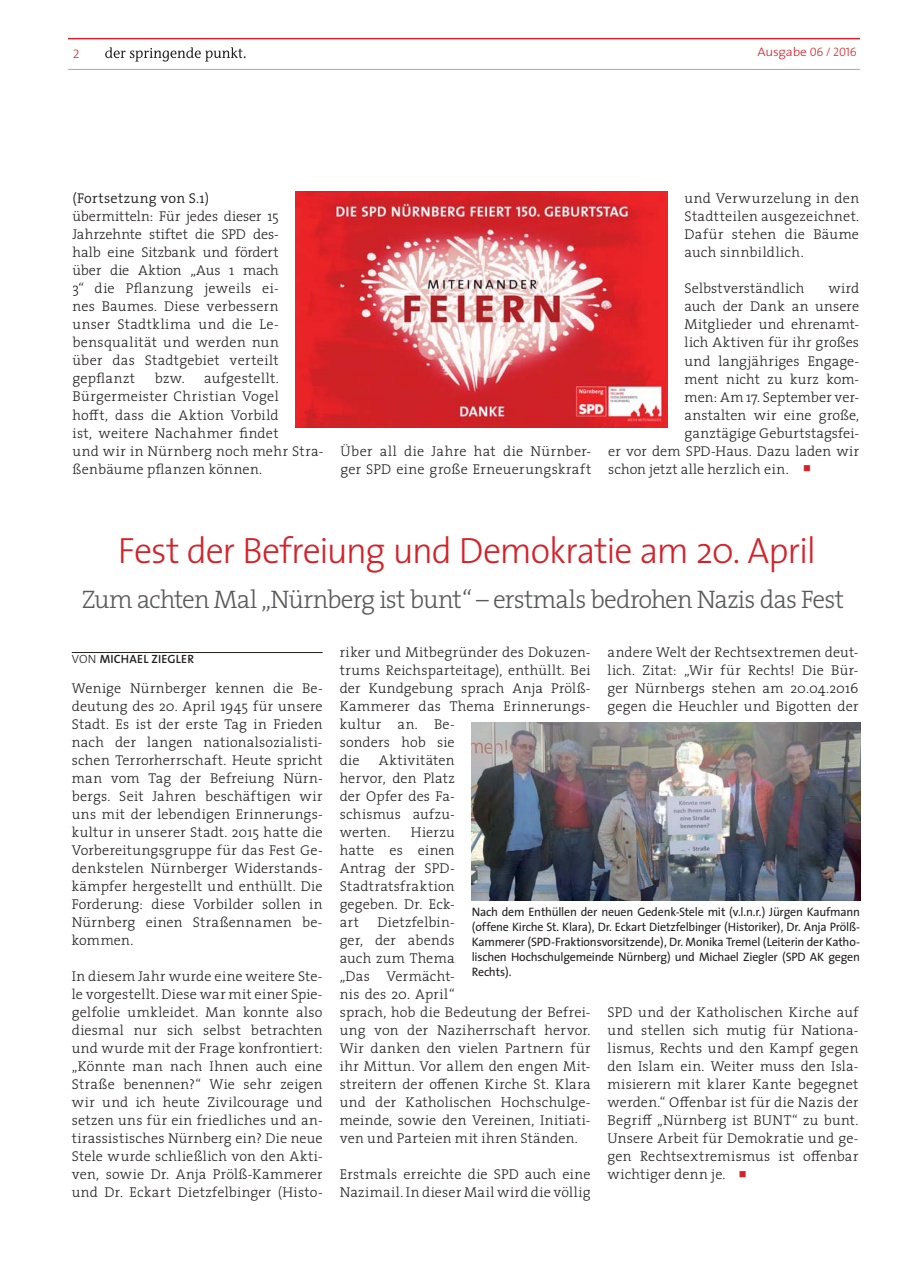
<style>
.page{position:relative;width:910px;height:1280px;background:#fff}
.page>*{position:absolute;margin:0;border:0;box-sizing:border-box;transform-origin:0 0}
.t1{font:300 36.75px "The Sans";letter-spacing:-.03em;color:#d2232a}
.t2{font:300 25.5px "The Serif";letter-spacing:-.03em;color:#58595b}
.t3{font:300 14.25px/18px "The Serif";letter-spacing:.015em;color:#231f20;text-align:justify}
.t4{font:300 14.25px "The Serif";letter-spacing:.02em;color:#231f20}
.t5{font:300 12.45px "The Sans";letter-spacing:-.02em;color:#d72229;scale:1.09 1}
.t6{font:12.45px "The Sans Light Caps";color:#d72229;scale:1.09 1}
.t7{font:12.3px/15px "The Sans";letter-spacing:-.02em;color:#231f20;text-align:justify}
.t8{font:12px "The Sans Semi Bold Caps";letter-spacing:.02em;color:#231f20}
.s1{font-family:"The Sans Light Caps";font-weight:400;font-size:12.3px}
.s2{font-family:"The Sans Light Caps"}
</style>
<div class="page">
<hr style="left:68px;top:69px;width:792px;height:1px;background:#a5a7a9">
<svg style="left:105px;top:47px;width:141px;height:15px"></svg>
<hr style="left:68px;top:38px;width:792px;height:1px;background:#d72229">
<hr style="left:72px;top:652px;width:251px;height:1px;background:#231f20">
<img style="left:472px;top:723px;width:388px;height:177px">
<img style="left:296px;top:192px;width:372px;height:236px">
<p class="t6" style="left:73px;top:49px;width:8px">2</p>
<p class="t5" style="left:757px;top:47px;width:93px">Ausgabe <span class="s1">06 / 2016</span></p>
<p class="t4" style="left:72px;top:193px;width:138px">(Fortsetzung von S.1)</p>
<p class="t3" style="left:72px;top:209px;width:208px">übermitteln: Für jedes dieser 15<br>Jahrzehnte stiftet die SPD des&shy;halb eine Sitzbank und fördert über die Aktion „Aus 1 mach 3“ die Pflanzung jeweils ei&shy;nes Baumes. Diese verbessern unser Stadtklima und die Le&shy;bensqualität und werden nun über das Stadtgebiet verteilt gepflanzt</p>
<p class="t3" style="left:72px;top:371px;width:252px;text-align:left;text-indent:132px">aufgestellt.<br>Bürgermeister Christian Vogel<br>hofft, dass die Aktion Vorbild<br>ist, weitere Nachahmer findet<br>und wir in Nürnberg noch mehr Stra&shy;ßenbäume pflanzen können.</p>
<p class="t3" style="left:155px;top:371px;width:32px">bzw.</p>
<p class="t3" style="left:340px;top:443px;width:252px">Über all die Jahre hat die Nürnber&shy;ger SPD eine große Erneuerungskraft</p>
<p class="t3" style="left:685px;top:191px;width:176px">und Verwurzelung in den Stadtteilen ausgezeichnet.<br>Dafür stehen die Bäume auch sinnbildlich.</p>
<p class="t3" style="left:685px;top:281px;width:121px">Selbstverständlich</p>
<p class="t3" style="left:828px;top:281px;width:32px">wird</p>
<p class="t3" style="left:685px;top:299px;width:176px">auch der Dank an unsere</p>
<p class="t3" style="left:685px;top:317px;width:176px">Mitglieder und ehrenamt-</p>
<p class="t3" style="left:685px;top:335px;width:176px">lich Aktiven für ihr großes</p>
<p class="t3" style="left:685px;top:353px;width:176px">und langjähriges Engage-</p>
<p class="t3" style="left:685px;top:371px;width:176px">ment nicht zu kurz kom-</p>
<p class="t3" style="left:685px;top:389px;width:176px">men: Am 17. September ver-</p>
<p class="t3" style="left:685px;top:407px;width:176px">anstalten wir eine große,</p>
<p class="t3" style="left:685px;top:425px;width:176px">ganztägige Geburtstagsfei-</p>
<p class="t3" style="left:608px;top:443px;width:252px">er vor dem SPD-Haus. Dazu laden wir</p>
<p class="t3" style="left:608px;top:461px;width:182px">schon jetzt alle herzlich ein.</p>
<h1 class="t1" style="left:118px;top:536px;width:699px">Fest der Befreiung und Demokratie am 20. April</h1>
<h2 class="t2" style="left:82px;top:588px;width:764px">Zum achten Mal „Nürnberg ist bunt“ – erstmals bedrohen Nazis das Fest</h2>
<p class="t8" style="left:72px;top:655px;width:124px"><span class="s2">VON</span> MICHAEL ZIEGLER</p>
<p class="t3" style="left:72px;top:680px;width:252px">Wenige Nürnberger kennen die Be&shy;deutung des 20. April 1945 für unsere Stadt. Es ist der erste Tag in Frieden nach der langen nationalsozialisti&shy;schen Terrorherrschaft. Heute spricht man vom Tag der Befreiung Nürn&shy;bergs. Seit Jahren beschäftigen wir uns mit der lebendigen Erinnerungs&shy;kultur in unserer Stadt. 2015 hatte die Vorbereitungsgruppe für das Fest Ge&shy;denkstelen Nürnberger Widerstands&shy;kämpfer hergestellt und enthüllt. Die Forderung: diese Vorbilder sollen in Nürnberg einen Straßennamen be&shy;kommen.</p>
<p class="t3" style="left:72px;top:968px;width:252px">In diesem Jahr wurde eine weitere Ste&shy;le vorgestellt. Diese war mit einer Spie&shy;gelfolie umkleidet. Man konnte also diesmal nur sich selbst betrachten und wurde mit der Frage konfrontiert: „Könnte man nach Ihnen auch eine Straße benennen?“ Wie sehr zeigen wir und ich heute Zivilcourage und setzen uns für ein friedliches und an&shy;tirassistisches Nürnberg ein? Die neue Stele wurde schließlich von den Akti&shy;ven, sowie Dr. Anja Prölß-Kammerer und Dr. Eckart Dietzfelbinger (Histo-</p>
<p class="t3" style="left:340px;top:644px;width:252px;text-align:left">riker und Mitbegründer des Dokuzen&shy;trums Reichsparteitage), enthüllt. Bei der Kundgebung sprach Anja Prölß-<br>Kammerer das Thema Erinnerungs&shy;kultur an. Be-<br>sonders hob sie<br>die</p>
<p class="t3" style="left:608px;top:644px;width:252px">andere Welt der Rechtsextremen deut&shy;lich. Zitat: „Wir für Rechts! Die Bür&shy;ger Nürnbergs stehen am 20.04.2016 gegen die Heuchler und Bigotten der</p>
<p class="t3" style="left:340px;top:752px;width:117px;text-indent:39px">Aktivitäten hervor, den Platz der Opfer des Fa&shy;schismus aufzu&shy;werten.</p>
<p class="t3" style="left:340px;top:824px;width:117px;text-indent:71px">Hierzu hatte es einen Antrag der SPD-Stadtratsfraktion gegeben. Dr. Eck&shy;art</p>
<p class="t7" style="left:472px;top:905px;width:390px">Nach dem Enthüllen der neuen Gedenk-Stele mit (v.l.n.r.) Jürgen Kaufmann (offene Kirche St. Klara), Dr. Eckart Dietzfelbinger (Historiker), Dr. Anja Prölß-Kammerer (SPD-Fraktionsvorsitzende), Dr. Monika Tremel (Leiterin der Katho&shy;lischen Hochschulgemeinde Nürnberg) und Michael Ziegler (SPD AK gegen Rechts).</p>
<p class="t3" style="left:340px;top:914px;width:252px;text-align:left;text-indent:38px">Dietzfelbin-<br>ger, der abends<br>auch zum Thema<br>„Das Vermächt-<br>nis des 20. April“<br>sprach, hob die Bedeutung der Befrei&shy;ung von der Naziherrschaft hervor.<br>Wir danken den vielen Partnern für ihr Mittun. Vor allem den engen Mit&shy;streitern der offenen Kirche St. Klara und der Katholischen Hochschulge&shy;meinde, sowie den Vereinen, Initiati&shy;ven und Parteien mit ihren Ständen.</p>
<p class="t3" style="left:340px;top:1166px;width:252px">Erstmals erreichte die SPD auch eine<br>Nazimail. In dieser Mail wird die völlig</p>
<p class="t3" style="left:608px;top:1004px;width:252px">SPD und der Katholischen Kirche auf und stellen sich mutig für Nationa&shy;lismus, Rechts und den Kampf gegen den Islam ein. Weiter muss den Isla&shy;misierern mit klarer Kante begegnet werden.“ Offenbar ist für die Nazis der Begriff „Nürnberg ist BUNT“ zu bunt.<br>Unsere Arbeit für Demokratie und ge&shy;gen Rechtsextremismus ist offenbar wichtiger denn je.</p>
</div>
